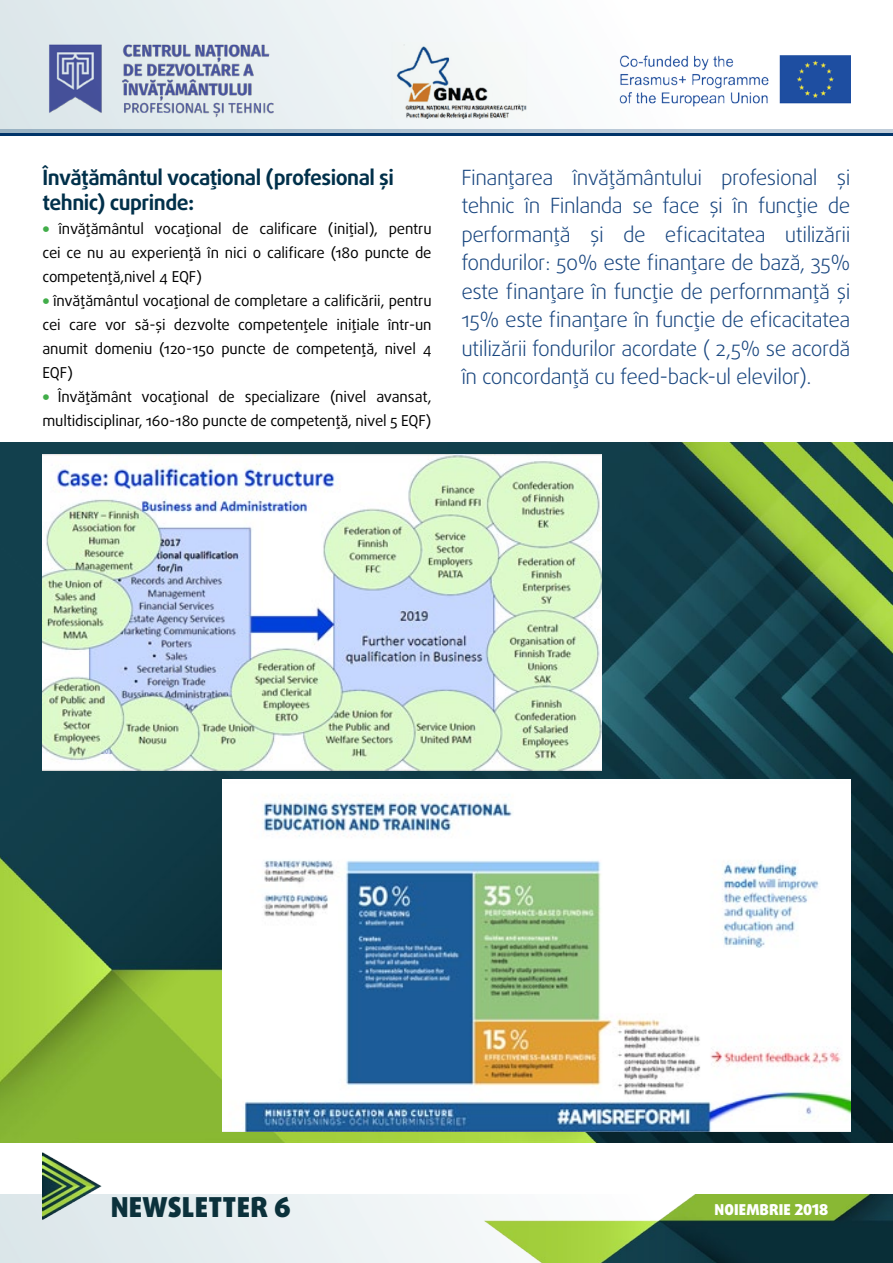
<style>
.page{position:relative;width:893px;height:1263px;background:#fff}
.page>*{position:absolute;margin:0;border:0;box-sizing:border-box;transform-origin:0 0}
.t1{font:900 27.45px "Daxline Pro";letter-spacing:.01em;color:#0b313b}
.t2{font:300 21px/28.5px "Daxline Pro";letter-spacing:-.025em;color:#1a4780;text-align:justify}
.t3{font:700 21px/25.2px "Daxline Pro";letter-spacing:-.025em;color:#00304a}
.t4{font:15px/24px "Daxline Pro";letter-spacing:-.01em;color:#000;text-align:justify}
.t5{font:900 15px "Daxline Pro";letter-spacing:.01em;color:#fff}
.s1{font-weight:900;color:#41ad49}
</style>
<div class="page">
<img style="left:0;top:1195px;width:483px;height:68px">
<img style="left:483px;top:1195px;width:410px;height:68px">
<div style="left:0;top:129px;width:893px;height:7px;background:#003469"></div>
<img style="left:0;top:0;width:893px;height:133px">
<img style="left:43px;top:43px;width:807px;height:75px">
<img style="left:43px;top:1153px;width:58px;height:67px">
<img style="left:0;top:443px;width:893px;height:699px">
<img style="left:43px;top:454px;width:559px;height:316px">
<img style="left:222px;top:780px;width:628px;height:352px">
<h2 class="t3" style="left:43px;top:165px;width:353px">Învățământul vocațional (profesional și tehnic) cuprinde:</h2>
<p class="t4" style="left:43px;top:217px;width:391px"><span class="s1">•</span> învățământul vocațional de calificare (inițial), pentru cei ce nu au experiență în nici o calificare (180 puncte de competență,nivel 4 EQF)</p>
<p class="t4" style="left:43px;top:289px;width:391px"><span class="s1">•</span> învățământul vocațional de completare a calificării, pentru cei care vor să-și dezvolte competențele inițiale într-un anumit domeniu (120-150 puncte de competență, nivel 4<br>EQF)</p>
<p class="t4" style="left:43px;top:385px;width:391px"><span class="s1">•</span> Învățământ vocațional de specializare (nivel avansat, multidisciplinar, 160-180 puncte de competență, nivel 5 EQF)</p>
<p class="t2" style="left:461px;top:163px;width:391px">Finanțarea învățământului profesional și tehnic în Finlanda se face și în funcție de performanță și de eficacitatea utilizării fondurilor: 50% este finanțare de bază, 35% este finanțare în funcție de perfornmanță și 15% este finanțare în funcție de eficacitatea utilizării fondurilor acordate ( 2,5% se acordă în concordanță cu feed-back-ul elevilor).</p>
<h1 class="t1" style="left:111px;top:1188px;width:182px">NEWSLETTER 6</h1>
<p class="t5" style="left:714px;top:1199px;width:115px">NOIEMBRIE 2018</p>
</div>
